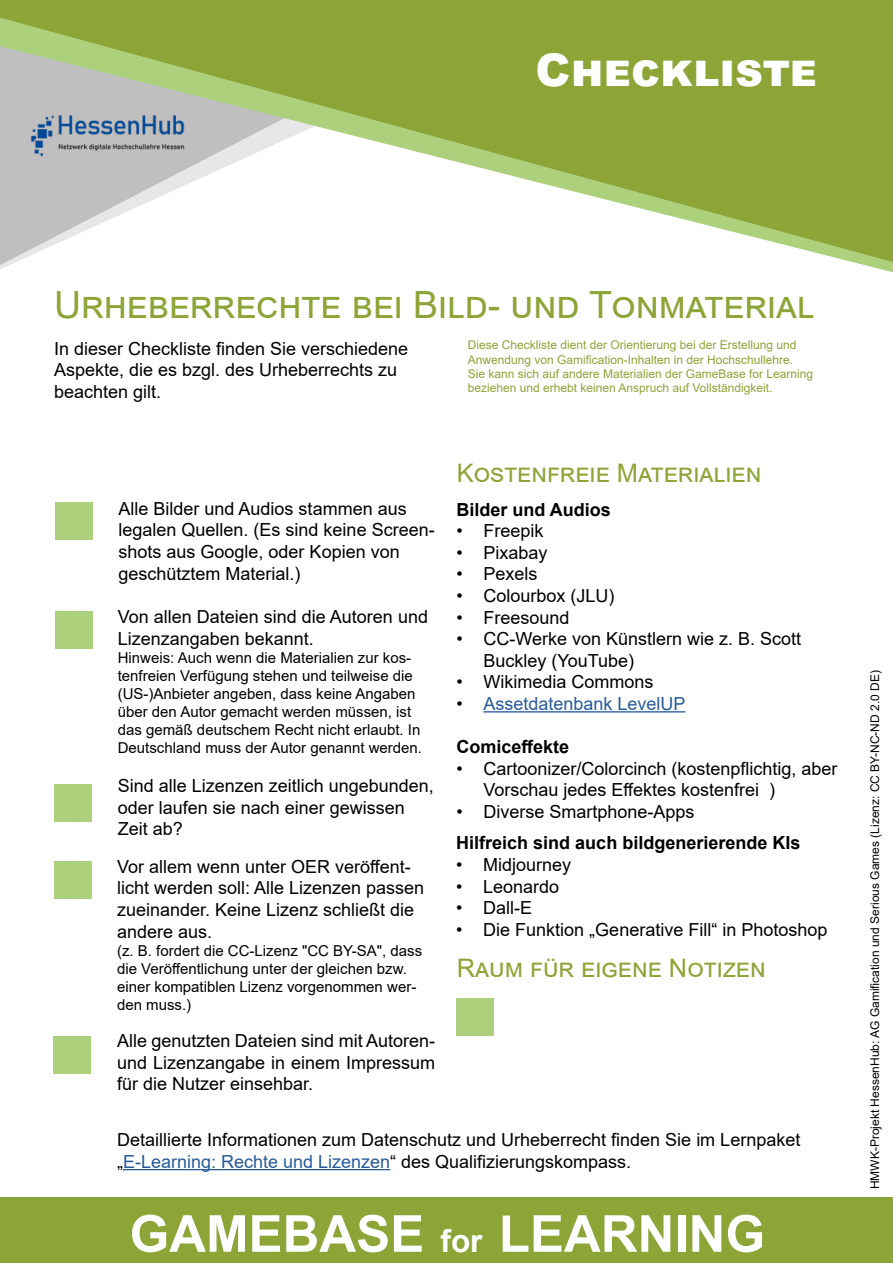
<style>
.page{position:relative;width:893px;height:1263px;background:#fff}
.page>*{position:absolute;margin:0;border:0;box-sizing:border-box;transform-origin:0 0}
.t1{font:700 51px "Arial";color:#fff}
.t2{font:900 45px "Arial";color:#fff}
.t3{font:37.5px "Arial";color:#8da437}
.t4{font:25.5px "Arial";color:#8da437}
.t5{font:18px/21.6px "Arial";color:#000}
.t6{font:700 18px "Arial";color:#000}
.t7{font:18px "Arial";color:#275b9b}
.t8{font:15px/18px "Arial";color:#000}
.t9{font:12px/14.4px "Arial";color:#8da437}
.t10{font:12px "Arial";color:#000}
.s1{color:#000}
.s2{color:#275b9b}
.s3{font-size:31.5px}
</style>
<div class="page">
<div style="left:0;top:1198px;width:893px;height:65px;background:#8da437"></div>
<svg style="left:0;top:0;width:893px;height:262px;fill:#8da437"></svg>
<img style="left:10px;top:96px;width:196px;height:79px">
<div style="left:56px;top:502px;width:37px;height:38px;background:#acd07c"></div>
<div style="left:456px;top:998px;width:38px;height:37px;background:#acd07c"></div>
<div style="left:54px;top:784px;width:38px;height:37px;background:#acd07c"></div>
<div style="left:56px;top:611px;width:37px;height:38px;background:#acd07c"></div>
<div style="left:54px;top:861px;width:38px;height:38px;background:#acd07c"></div>
<div style="left:53px;top:1036px;width:38px;height:38px;background:#acd07c"></div>
<hr style="left:483px;top:711px;width:202px;height:1px;background:#275b9b">
<hr style="left:123px;top:1169px;width:267px;height:1px;background:#275b9b">
<h2 class="t2" style="left:536px;top:37px;width:283px">Checkliste</h2>
<h3 class="t3" style="left:54px;top:279px;width:762px">Urheberrechte bei Bild- und Tonmaterial</h3>
<p class="t5" style="left:54px;top:337px;width:356px">In dieser Checkliste finden Sie verschiedene<br>Aspekte, die es bzgl. des Urheberrechts zu beachten gilt.</p>
<p class="t9" style="left:468px;top:338px;width:347px">Diese Checkliste dient der Orientierung bei der Erstellung und Anwendung von Gamification-Inhalten in der Hochschullehre.<br>Sie kann sich auf andere Materialien der GameBase for Learning beziehen und erhebt keinen Anspruch auf Vollständigkeit.</p>
<p class="t5" style="left:119px;top:497px;width:318px">Alle Bilder und Audios stammen aus legalen Quellen. (Es sind keine Screen&shy;shots aus Google, oder Kopien von geschütztem Material.)</p>
<p class="t5" style="left:118px;top:606px;width:312px">Von allen Dateien sind die Autoren und<br>Lizenzangaben bekannt.</p>
<p class="t8" style="left:118px;top:648px;width:306px">Hinweis: Auch wenn die Materialien zur kos&shy;tenfreien Verfügung stehen und teilweise die (US-)Anbieter angeben, dass keine Angaben über den Autor gemacht werden müssen, ist das gemäß deutschem Recht nicht erlaubt. In Deutschland muss der Autor genannt werden.</p>
<p class="t5" style="left:118px;top:775px;width:318px">Sind alle Lizenzen zeitlich ungebunden, oder laufen sie nach einer gewissen<br>Zeit ab?</p>
<p class="t5" style="left:117px;top:855px;width:309px">Vor allem wenn unter OER veröffent&shy;licht werden soll: Alle Lizenzen passen zueinander. Keine Lizenz schließt die andere aus.</p>
<p class="t8" style="left:117px;top:941px;width:307px">(z. B. fordert die CC-Lizenz "CC BY-SA", dass die Veröffentlichung unter der gleichen bzw. einer kompatiblen Lizenz vorgenommen wer&shy;den muss.)</p>
<p class="t5" style="left:117px;top:1030px;width:320px;text-align:justify">Alle genutzten Dateien sind mit Autoren&shy;und Lizenzangabe in einem Impressum für die Nutzer einsehbar.</p>
<h3 class="t4" style="left:457px;top:455px;width:306px">Kostenfreie Materialien</h3>
<p class="t6" style="left:456px;top:496px;width:156px">Bilder und Audios</p>
<p class="t5" style="left:456px;top:520px;width:89px">• Freepik</p>
<p class="t5" style="left:456px;top:541px;width:93px">• Pixabay</p>
<p class="t5" style="left:456px;top:563px;width:83px">• Pexels</p>
<p class="t5" style="left:456px;top:585px;width:160px">• Colourbox (JLU)</p>
<p class="t5" style="left:456px;top:606px;width:115px">• Freesound</p>
<p class="t5" style="left:483px;top:628px;width:319px;text-indent:-27px">• CC-Werke von Künstlern wie z. B. Scott<br>Buckley (YouTube)</p>
<p class="t5" style="left:456px;top:671px;width:199px">• Wikimedia Commons</p>
<p class="t7" style="left:456px;top:691px;width:231px"><span class="s1">•</span> Assetdatenbank LevelUP</p>
<p class="t6" style="left:456px;top:734px;width:114px">Comiceffekte</p>
<p class="t5" style="left:483px;top:757px;width:356px;text-indent:-27px">• Cartoonizer/Colorcinch (kostenpflichtig, aber<br>Vorschau jedes Effektes kostenfrei )</p>
<p class="t5" style="left:456px;top:801px;width:240px">• Diverse Smartphone-Apps</p>
<p class="t6" style="left:456px;top:830px;width:346px">Hilfreich sind auch bildgenerierende KIs</p>
<p class="t5" style="left:456px;top:854px;width:117px">• Midjourney</p>
<p class="t5" style="left:456px;top:875px;width:105px">• Leonardo</p>
<p class="t5" style="left:456px;top:897px;width:77px">• Dall-E</p>
<p class="t5" style="left:456px;top:918px;width:373px">• Die Funktion „Generative Fill“ in Photoshop</p>
<h3 class="t4" style="left:457px;top:951px;width:311px">Raum für eigene Notizen</h3>
<p class="t5" style="left:117px;top:1129px;width:685px">Detaillierte Informationen zum Datenschutz und Urheberrecht finden Sie im Lernpaket „<span class="s2">E-Learning: Rechte und Lizenzen</span>“ des Qualifizierungskompass.</p>
<h1 class="t1" style="left:130px;top:1198px;width:637px">GAMEBASE <span class="s3">for</span> LEARNING</h1>
<p class="t10" style="left:867px;top:1189px;width:521px;rotate:-90deg">HMWK-Projekt HessenHub: AG Gamification und Serious Games (Lizenz: CC BY-NC-ND 2.0 DE)</p>
</div>
